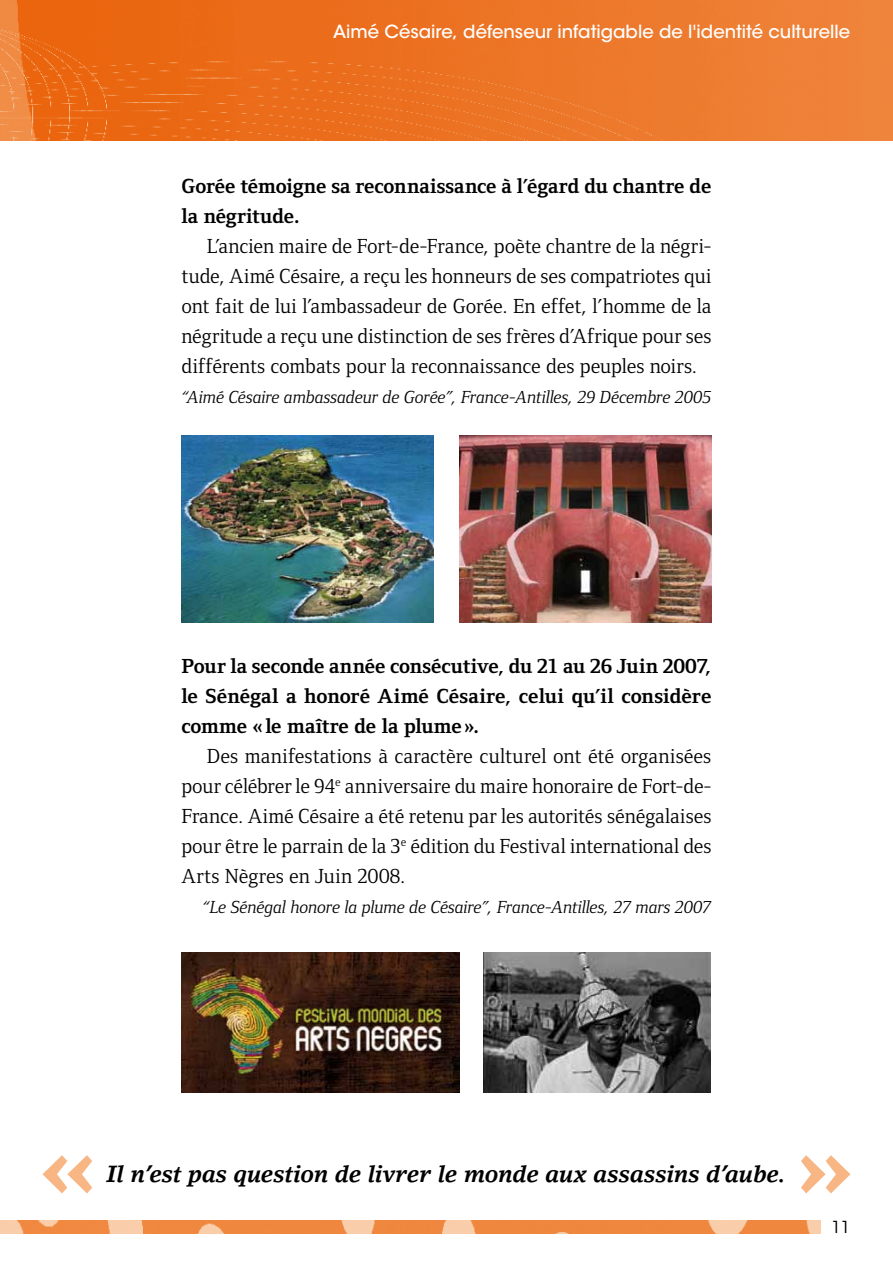
<style>
.page{position:relative;width:893px;height:1263px;background:#fff}
.page>*{position:absolute;margin:0;border:0;box-sizing:border-box;transform-origin:0 0}
.t1{font:italic 700 23.25px "Lino Letter";letter-spacing:-.015em;color:#000}
.t2{font:21px/30px "Foundry Form Serif";color:#000;text-align:justify}
.t3{font:700 21px/30px "Foundry Form Serif";letter-spacing:.005em;color:#000}
.t4{font:italic 18px "Foundry Form Serif";letter-spacing:-.005em;color:#000}
.t5{font:500 18px "ITC Avant Garde Std";color:#fff}
.t6{font:16.5px "ITC Avant Garde Std";color:#000}
</style>
<div class="page">
<img style="left:0;top:0;width:893px;height:140px">
<img style="left:1px;top:1220px;width:820px;height:13px">
<svg style="left:0;top:1220px;width:1px;height:13px"></svg>
<img style="left:181px;top:435px;width:253px;height:187px">
<img style="left:459px;top:435px;width:252px;height:187px">
<img style="left:181px;top:952px;width:278px;height:141px">
<img style="left:483px;top:952px;width:228px;height:141px">
<svg style="left:801px;top:1155px;width:49px;height:38px"></svg>
<svg style="left:43px;top:1155px;width:49px;height:38px"></svg>
<p class="t5" style="left:333px;top:21px;width:519px">Aimé Césaire, défenseur infatigable de l'identité culturelle</p>
<p class="t3" style="left:181px;top:170px;width:531px">Gorée témoigne sa reconnaissance à l’égard du chantre de la négritude.</p>
<p class="t2" style="left:181px;top:231px;width:532px;text-indent:26px">L’ancien maire de Fort-de-France, poète chantre de la négri&shy;tude, Aimé Césaire, a reçu les honneurs de ses compatriotes qui ont fait de lui l’ambassadeur de Gorée. En effet, l’homme de la négritude a reçu une distinction de ses frères d’Afrique pour ses différents combats pour la reconnaissance des peuples noirs.</p>
<p class="t4" style="left:181px;top:387px;width:532px">“Aimé Césaire ambassadeur de Gorée”, France-Antilles, 29 Décembre 2005</p>
<p class="t3" style="left:181px;top:650px;width:531px;text-align:justify">Pour la seconde année consécutive, du 21 au 26 Juin 2007, le Sénégal a honoré Aimé Césaire, celui qu’il considère comme « le maître de la plume ».</p>
<p class="t2" style="left:181px;top:741px;width:532px;text-indent:26px">Des manifestations à caractère culturel ont été organisées pour célébrer le 94<sup>e</sup> anniversaire du maire honoraire de Fort-de-France. Aimé Césaire a été retenu par les autorités sénégalaises pour être le parrain de la 3<sup>e</sup> édition du Festival international des Arts Nègres en Juin 2008.</p>
<p class="t4" style="left:202px;top:897px;width:510px">“Le Sénégal honore la plume de Césaire”, France-Antilles, 27 mars 2007</p>
<p class="t1" style="left:107px;top:1160px;width:681px">Il n’est pas question de livrer le monde aux assassins d’aube.</p>
<p class="t6" style="left:831px;top:1217px;width:21px">11</p>
</div>
